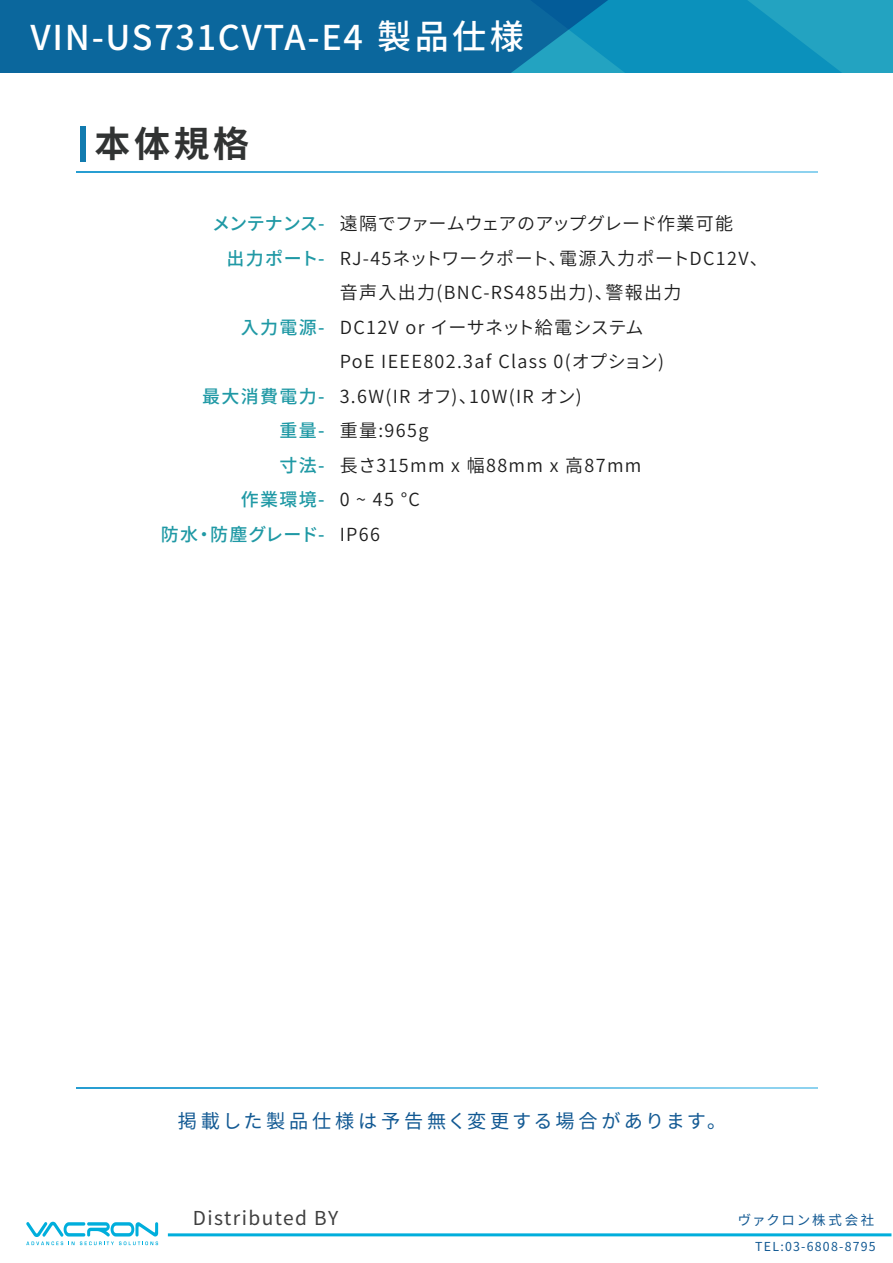
<style>
.page{position:relative;width:893px;height:1263px;background:#fff}
.page>*{position:absolute;margin:0;border:0;box-sizing:border-box;transform-origin:0 0}
.t1{font:700 36px "Noto Sans CJ Ktc";color:#313333}
.t2{font:500 34.2px "Noto Sans CJ Ktc";letter-spacing:.05em;color:#fff}
.t3{font:19.2px "Noto Sans CJ Kjp";letter-spacing:.18em;color:#125993}
.t4{font:19.2px "Noto Sans CJ Ktc";letter-spacing:.075em;color:#3f3f3f}
.t5{font:600 18px/34.5px "Noto Sans CJ Kjp";letter-spacing:.075em;color:#1e1e1e}
.t6{font:500 18px/34.5px "Noto Sans CJ Kjp";letter-spacing:.075em;color:#2099a5;text-align:right}
.t7{font:500 18px/34.5px "Noto Sans CJ Kjp";color:#2099a5;text-align:right}
.t8{font:13.5px "Noto Sans CJ Ktc";letter-spacing:.14em;color:#125993}
.t9{font:12.3px "Noto Sans CJ Ktc";letter-spacing:.1em;color:#125993}
</style>
<div class="page">
<svg style="left:77px;top:171px;width:741px;height:1px"></svg>
<svg style="left:77px;top:1088px;width:741px;height:1px"></svg>
<svg style="left:26px;top:1222px;width:132px;height:23px"></svg>
<hr style="left:168px;top:1233px;width:723px;height:3px;background:#00aedc">
<svg style="left:754px;top:0;width:139px;height:73px;background:#1b9dbf"></svg>
<svg style="left:0;top:0;width:754px;height:73px;background:#0b72a4"></svg>
<div style="left:80px;top:127px;width:5px;height:35px;background:#127baf"></div>
<h2 class="t2" style="left:31px;top:18px;width:495px">VIN-US731CVTA-E4 製品仕様</h2>
<h1 class="t1" style="left:95px;top:124px;width:156px">本体規格</h1>
<p class="t7" style="left:212px;top:207px;width:114px">メンテナンス-出力ポート-</p>
<p class="t6" style="left:241px;top:310px;width:85px">入力電源-</p>
<p class="t6" style="left:161px;top:379px;width:165px">最大消費電力-<br>重量-<br>寸法-<br>作業環境-<br>防水・防塵グレード-</p>
<p class="t5" style="left:340px;top:207px;width:430px">遠隔でファームウェアのアップグレード作業可能<br>RJ-45ネットワークポート、電源入力ポートDC12V、音声入出力(BNC-RS485出力)、警報出力<br>DC12V or イーサネット給電システム<br>PoE IEEE802.3af Class 0(オプション)<br>3.6W(IR オフ)、10W(IR オン)<br>重量:965g<br>長さ315mm x 幅88mm x 高87mm<br>0 ~ 45 °C<br>IP66</p>
<p class="t3" style="left:178px;top:1110px;width:550px">掲載した製品仕様は予告無く変更する場合があります。</p>
<p class="t4" style="left:193px;top:1207px;width:147px">Distributed BY</p>
<p class="t8" style="left:738px;top:1212px;width:138px">ヴァクロン株式会社</p>
<p class="t9" style="left:755px;top:1240px;width:122px">TEL:03-6808-8795</p>
</div>
